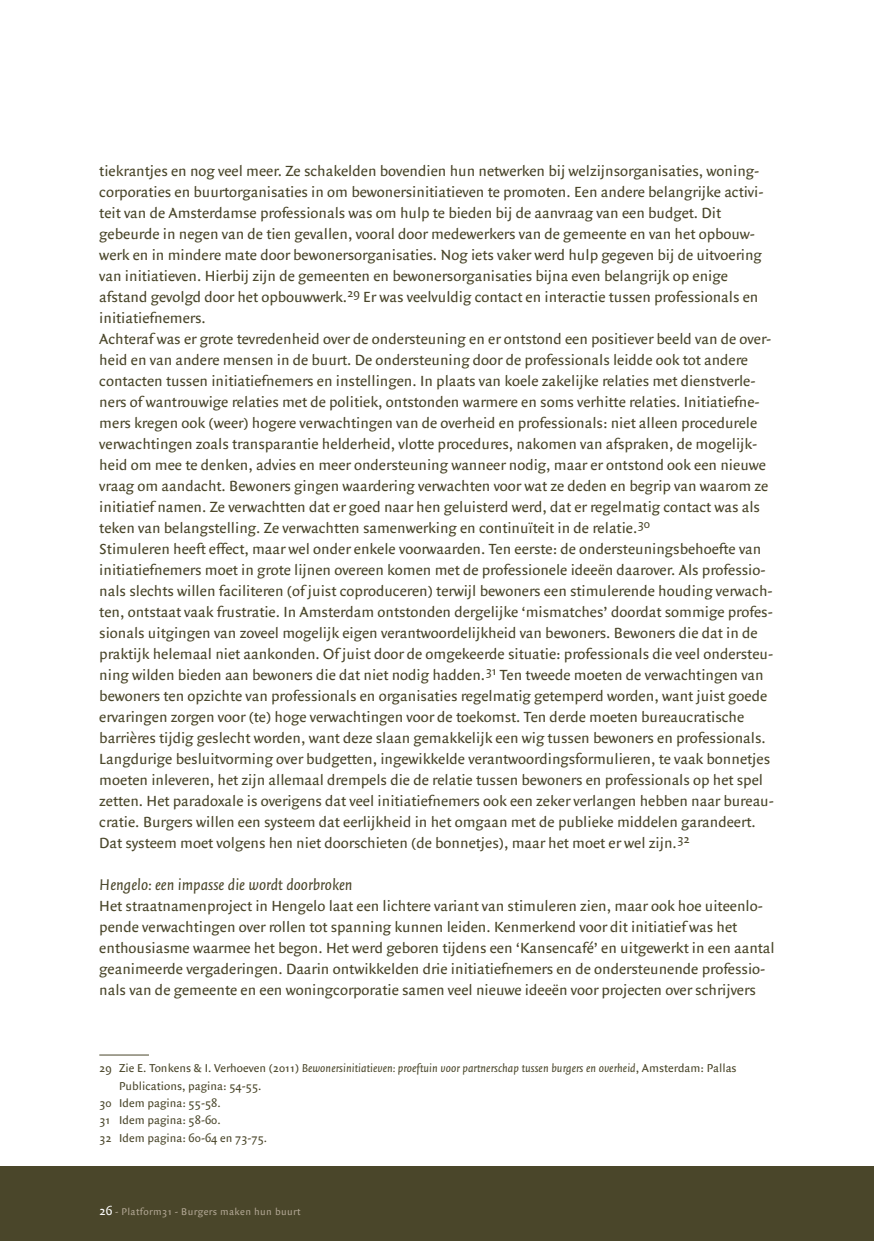
<style>
.page{position:relative;width:874px;height:1241px;background:#fff}
.page>*{position:absolute;margin:0;border:0;box-sizing:border-box;transform-origin:0 0}
.t1{font:italic 16.62px "Quadraat Sans";color:#4a462a}
.t2{font:15.75px/21px "Quadraat Sans";color:#4a462a}
.t3{font:italic 12.25px "Quadraat Sans";letter-spacing:.005em;color:#4a462a}
.t4{font:12.25px "Quadraat Sans";letter-spacing:.005em;color:#4a462a}
.t5{font:10.5px "Quadraat Sans";letter-spacing:.04em;color:#b1a693}
.s1{font-style:normal}
.s2{font-size:13.12px;color:#fff}
</style>
<div class="page">
<div style="left:0;top:1166px;width:873px;height:74px;background:#4a462a"></div>
<hr style="left:873px;top:1166px;width:1px;height:74px;background:#4a462a">
<hr style="left:99px;top:1054px;width:50px;height:1px;background:#4a462a">
<p class="t2" style="left:99px;top:160px;width:675px">tiekrantjes en nog veel meer. Ze schakelden bovendien hun netwerken bij welzijnsorganisaties, woning&shy;corporaties en buurtorganisaties in om bewonersinitiatieven te promoten. Een andere belangrijke activi&shy;teit van de Amsterdamse professionals was om hulp te bieden bij de aanvraag van een budget. Dit gebeurde in negen van de tien gevallen, vooral door medewerkers van de gemeente en van het opbouw&shy;werk en in mindere mate door bewonersorganisaties. Nog iets vaker werd hulp gegeven bij de uitvoering van initiatieven. Hierbij zijn de gemeenten en bewonersorganisaties bijna even belangrijk op enige afstand gevolgd door het opbouwwerk.<sup>29</sup> Er was veelvuldig contact en interactie tussen professionals en initiatiefnemers.<br>Achteraf was er grote tevredenheid over de ondersteuning en er ontstond een positiever beeld van de over&shy;heid en van andere mensen in de buurt. De ondersteuning door de professionals leidde ook tot andere contacten tussen initiatiefnemers en instellingen. In plaats van koele zakelijke relaties met dienstverle&shy;ners of wantrouwige relaties met de politiek, ontstonden warmere en soms verhitte relaties. Initiatiefne&shy;mers kregen ook (weer) hogere verwachtingen van de overheid en professionals: niet alleen procedurele verwachtingen zoals transparantie helderheid, vlotte procedures, nakomen van afspraken, de mogelijk&shy;heid om mee te denken, advies en meer ondersteuning wanneer nodig, maar er ontstond ook een nieuwe vraag om aandacht. Bewoners gingen waardering verwachten voor wat ze deden en begrip van waarom ze initiatief namen. Ze verwachtten dat er goed naar hen geluisterd werd, dat er regelmatig contact was als teken van belangstelling. Ze verwachtten samenwerking en continuïteit in de relatie.<sup>30<br></sup>Stimuleren heeft effect, maar wel onder enkele voorwaarden. Ten eerste: de ondersteuningsbehoefte van initiatiefnemers moet in grote lijnen overeen komen met de professionele ideeën daarover. Als professio&shy;nals slechts willen faciliteren (of juist coproduceren) terwijl bewoners een stimulerende houding verwach&shy;ten, ontstaat vaak frustratie. In Amsterdam ontstonden dergelijke ‘mismatches’ doordat sommige profes&shy;sionals uitgingen van zoveel mogelijk eigen verantwoordelijkheid van bewoners. Bewoners die dat in de praktijk helemaal niet aankonden. Of juist door de omgekeerde situatie: professionals die veel ondersteu&shy;ning wilden bieden aan bewoners die dat niet nodig hadden.<sup>31</sup> Ten tweede moeten de verwachtingen van bewoners ten opzichte van professionals en organisaties regelmatig getemperd worden, want juist goede ervaringen zorgen voor (te) hoge verwachtingen voor de toekomst. Ten derde moeten bureaucratische barrières tijdig geslecht worden, want deze slaan gemakkelijk een wig tussen bewoners en professionals.<br>Langdurige besluitvorming over budgetten, ingewikkelde verantwoordingsformulieren, te vaak bonnetjes moeten inleveren, het zijn allemaal drempels die de relatie tussen bewoners en professionals op het spel zetten. Het paradoxale is overigens dat veel initiatiefnemers ook een zeker verlangen hebben naar bureau&shy;cratie. Burgers willen een systeem dat eerlijkheid in het omgaan met de publieke middelen garandeert.<br>Dat systeem moet volgens hen niet doorschieten (de bonnetjes), maar het moet er wel zijn.<sup>32</sup></p>
<p class="t1" style="left:99px;top:876px;width:255px">Hengelo: een impasse die wordt doorbroken</p>
<p class="t2" style="left:99px;top:895px;width:676px">Het straatnamenproject in Hengelo laat een lichtere variant van stimuleren zien, maar ook hoe uiteenlo&shy;pende verwachtingen over rollen tot spanning kunnen leiden. Kenmerkend voor dit initiatief was het enthousiasme waarmee het begon. Het werd geboren tijdens een ‘Kansencafé’ en uitgewerkt in een aantal geanimeerde vergaderingen. Daarin ontwikkelden drie initiatiefnemers en de ondersteunende professio&shy;nals van de gemeente en een woningcorporatie samen veel nieuwe ideeën voor projecten over schrijvers</p>
<p class="t3" style="left:99px;top:1061px;width:638px"><span class="s1">29 Zie E. Tonkens &amp; I. Verhoeven (2011)</span> Bewonersinitiatieven: proeftuin voor partnerschap tussen burgers en overheid<span class="s1">, Amsterdam: Pallas</span></p>
<p class="t4" style="left:119px;top:1078px;width:144px">Publications, pagina: 54-55.</p>
<p class="t4" style="left:99px;top:1095px;width:123px">30 Idem pagina: 55-58.</p>
<p class="t4" style="left:99px;top:1113px;width:123px">31 Idem pagina: 58-60.</p>
<p class="t4" style="left:99px;top:1130px;width:169px">32 Idem pagina: 60-64 en 73-75.</p>
<p class="t5" style="left:99px;top:1205px;width:202px"><span class="s2">26</span> - Platform31 - Burgers maken hun buurt</p>
</div>
